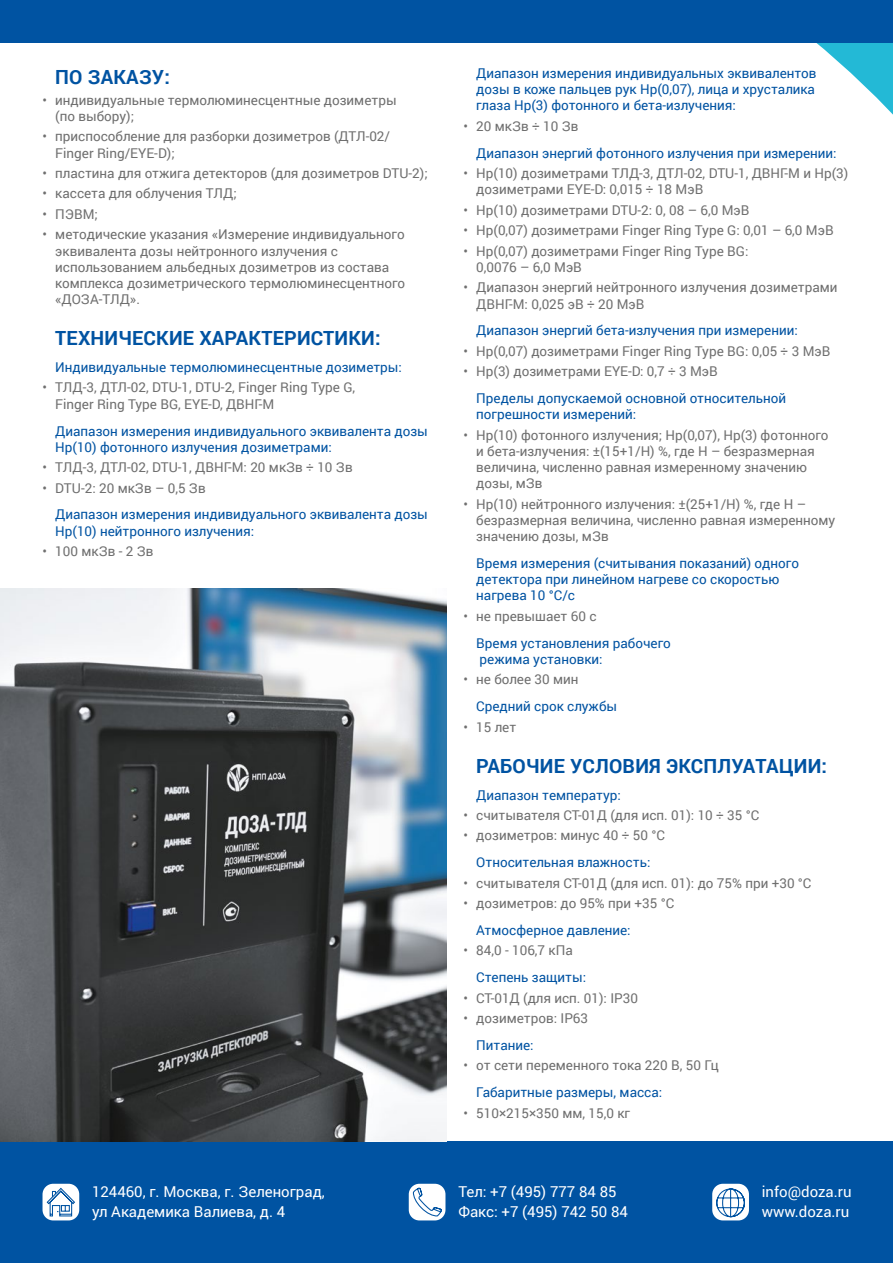
<style>
.page{position:relative;width:893px;height:1263px;background:#fff}
.page>*{position:absolute;margin:0;border:0;box-sizing:border-box;transform-origin:0 0}
.заголовок{font:700 19.5px "Roboto";letter-spacing:.01em;color:#0053a2}
.контакты{font:15px/19.5px "Roboto";color:#fff}
.t1{font:13.5px/16.2px "Roboto";color:#6f6f6f}
.текст{font:13.5px/16.2px "Roboto";color:#0053a2}
</style>
<div class="page">
<svg style="left:816px;top:43px;width:77px;height:72px"></svg>
<div style="left:0;top:1141px;width:893px;height:122px;background:#0053a2"></div>
<div style="left:0;top:0;width:893px;height:43px;background:#0053a2"></div>
<div style="left:43px;top:1184px;width:36px;height:36px;background:#fff;border-radius:11px"></div>
<svg style="left:46px;top:1187px;width:29px;height:30px"></svg>
<div style="left:409px;top:1184px;width:36px;height:36px;background:#fff;border-radius:11px"></div>
<svg style="left:412px;top:1187px;width:31px;height:30px"></svg>
<div style="left:712px;top:1184px;width:37px;height:36px;background:#fff;border-radius:11px"></div>
<svg style="left:716px;top:1188px;width:29px;height:30px"></svg>
<img style="left:0;top:588px;width:446px;height:553px">
<p class="заголовок" style="left:55px;top:64px;width:116px">ПО ЗАКАЗУ:</p>
<p class="t1" style="left:55px;top:91px;width:343px;text-indent:-13px">• индивидуальные термолюминесцентные дозиметры (по выбору);</p>
<p class="t1" style="left:55px;top:128px;width:336px;text-indent:-13px">• приспособление для разборки дозиметров (ДТЛ‑02/<br>Finger Ring/EYE-D);</p>
<p class="t1" style="left:43px;top:165px;width:387px">• пластина для отжига детекторов (для дозиметров DTU‑2);</p>
<p class="t1" style="left:43px;top:185px;width:196px">• кассета для облучения ТЛД;</p>
<p class="t1" style="left:43px;top:205px;width:57px">• ПЭВМ;</p>
<p class="t1" style="left:55px;top:226px;width:352px;text-indent:-13px">• методические указания «Измерение индивидуального эквивалента дозы нейтронного излучения с использованием альбедных дозиметров из состава комплекса дозиметрического термолюминесцентного «ДОЗА-ТЛД».</p>
<p class="заголовок" style="left:55px;top:324px;width:327px">ТЕХНИЧЕСКИЕ ХАРАКТЕРИСТИКИ:</p>
<p class="текст" style="left:55px;top:359px;width:348px">Индивидуальные термолюминесцентные дозиметры:</p>
<p class="t1" style="left:55px;top:379px;width:301px;text-indent:-13px">• ТЛД-3, ДТЛ-02, DTU-1, DTU-2, Finger Ring Type G,<br>Finger Ring Type BG, EYE-D, ДВНГ-М</p>
<p class="текст" style="left:55px;top:422px;width:374px">Диапазон измерения индивидуального эквивалента дозы<br>Hр(10) фотонного излучения дозиметрами:</p>
<p class="t1" style="left:43px;top:459px;width:312px">• ТЛД-3, ДТЛ-02, DTU-1, ДВНГ-М: 20 мкЗв ÷ 10 Зв</p>
<p class="t1" style="left:43px;top:479px;width:165px">• DTU-2: 20 мкЗв – 0,5 Зв</p>
<p class="текст" style="left:55px;top:506px;width:374px">Диапазон измерения индивидуального эквивалента дозы<br>Hр(10) нейтронного излучения:</p>
<p class="t1" style="left:43px;top:543px;width:113px">• 100 мкЗв - 2 Зв</p>
<p class="текст" style="left:476px;top:65px;width:342px;text-align:justify">Диапазон измерения индивидуальных эквивалентов дозы в коже пальцев рук Нр(0,07), лица и хрусталика глаза Hр(3) фотонного и бета-излучения:</p>
<p class="t1" style="left:463px;top:117px;width:117px">• 20 мкЗв ÷ 10 Зв</p>
<p class="текст" style="left:476px;top:144px;width:362px">Диапазон энергий фотонного излучения при измерении:</p>
<p class="t1" style="left:476px;top:165px;width:374px;text-indent:-13px">• Hр(10) дозиметрами ТЛД-3, ДТЛ-02, DTU-1, ДВНГ-М и Hр(3) дозиметрами EYE-D: 0,015 ÷ 18 МэВ</p>
<p class="t1" style="left:463px;top:201px;width:287px">• Hр(10) дозиметрами DTU-2: 0, 08 – 6,0 МэВ</p>
<p class="t1" style="left:463px;top:222px;width:372px">• Нр(0,07) дозиметрами Finger Ring Type G: 0,01 – 6,0 МэВ</p>
<p class="t1" style="left:476px;top:242px;width:274px;text-indent:-13px">• Нр(0,07) дозиметрами Finger Ring Type BG:<br>0,0076 – 6,0 МэВ</p>
<p class="t1" style="left:476px;top:279px;width:363px;text-indent:-13px">• Диапазон энергий нейтронного излучения дозиметрами<br>ДВНГ-М: 0,025 эВ ÷ 20 МэВ</p>
<p class="текст" style="left:476px;top:322px;width:323px">Диапазон энергий бета-излучения при измерении:</p>
<p class="t1" style="left:463px;top:342px;width:368px">• Нр(0,07) дозиметрами Finger Ring Type BG: 0,05 ÷ 3 МэВ</p>
<p class="t1" style="left:463px;top:363px;width:256px">• Hр(3) дозиметрами EYE-D: 0,7 ÷ 3 МэВ</p>
<p class="текст" style="left:476px;top:390px;width:311px">Пределы допускаемой основной относительной погрешности измерений:</p>
<p class="t1" style="left:476px;top:426px;width:354px;text-indent:-13px">• Hр(10) фотонного излучения; Нр(0,07), Hр(3) фотонного и бета-излучения: ±(15+1/Н) %, где Н – безразмерная величина, численно равная измеренному значению дозы, мЗв</p>
<p class="t1" style="left:476px;top:495px;width:361px;text-indent:-13px">• Hр(10) нейтронного излучения: ±(25+1/Н) %, где Н – безразмерная величина, численно равная измеренному значению дозы, мЗв</p>
<p class="текст" style="left:476px;top:555px;width:324px">Время измерения (считывания показаний) одного детектора при линейном нагреве со скоростью нагрева 10 °С/с</p>
<p class="t1" style="left:463px;top:607px;width:135px">• не превышает 60 с</p>
<p class="текст" style="left:476px;top:634px;width:196px">Время установления рабочего режима установки:</p>
<p class="t1" style="left:463px;top:671px;width:117px">• не более 30 мин</p>
<p class="текст" style="left:476px;top:698px;width:142px">Средний срок службы</p>
<p class="t1" style="left:463px;top:718px;width:54px">• 15 лет</p>
<p class="заголовок" style="left:476px;top:752px;width:352px">РАБОЧИЕ УСЛОВИЯ ЭКСПЛУАТАЦИИ:</p>
<p class="текст" style="left:476px;top:786px;width:146px">Диапазон температур:</p>
<p class="t1" style="left:463px;top:806px;width:297px">• считывателя СТ-01Д (для исп. 01): 10 ÷ 35 °С</p>
<p class="t1" style="left:463px;top:827px;width:203px">• дозиметров: минус 40 ÷ 50 °С</p>
<p class="текст" style="left:476px;top:854px;width:176px">Относительная влажность:</p>
<p class="t1" style="left:463px;top:874px;width:350px">• считывателя СТ-01Д (для исп. 01): до 75% при +30 °С</p>
<p class="t1" style="left:463px;top:895px;width:212px">• дозиметров: до 95% при +35 °С</p>
<p class="текст" style="left:476px;top:921px;width:156px">Атмосферное давление:</p>
<p class="t1" style="left:463px;top:942px;width:111px">• 84,0 - 106,7 кПа</p>
<p class="текст" style="left:476px;top:969px;width:112px">Степень защиты:</p>
<p class="t1" style="left:463px;top:989px;width:176px">• СТ-01Д (для исп. 01): IP30</p>
<p class="t1" style="left:463px;top:1010px;width:126px">• дозиметров: IP63</p>
<p class="текст" style="left:476px;top:1036px;width:59px">Питание:</p>
<p class="t1" style="left:463px;top:1057px;width:257px">• от сети переменного тока 220 В, 50 Гц</p>
<p class="текст" style="left:476px;top:1084px;width:188px">Габаритные размеры, масса:</p>
<p class="t1" style="left:463px;top:1104px;width:168px">• 510×215×350 мм, 15,0 кг</p>
<p class="контакты" style="left:92px;top:1181px;width:234px">124460, г. Москва, г. Зеленоград, ул Академика Валиева, д. 4</p>
<p class="контакты" style="left:458px;top:1181px;width:160px">Тел: +7 (495) 777 84 85</p>
<p class="контакты" style="left:458px;top:1201px;width:171px">Факс: +7 (495) 742 50 84</p>
<p class="контакты" style="left:762px;top:1181px;width:91px">info@doza.ru</p>
<p class="контакты" style="left:762px;top:1201px;width:89px">www.doza.ru</p>
</div>
